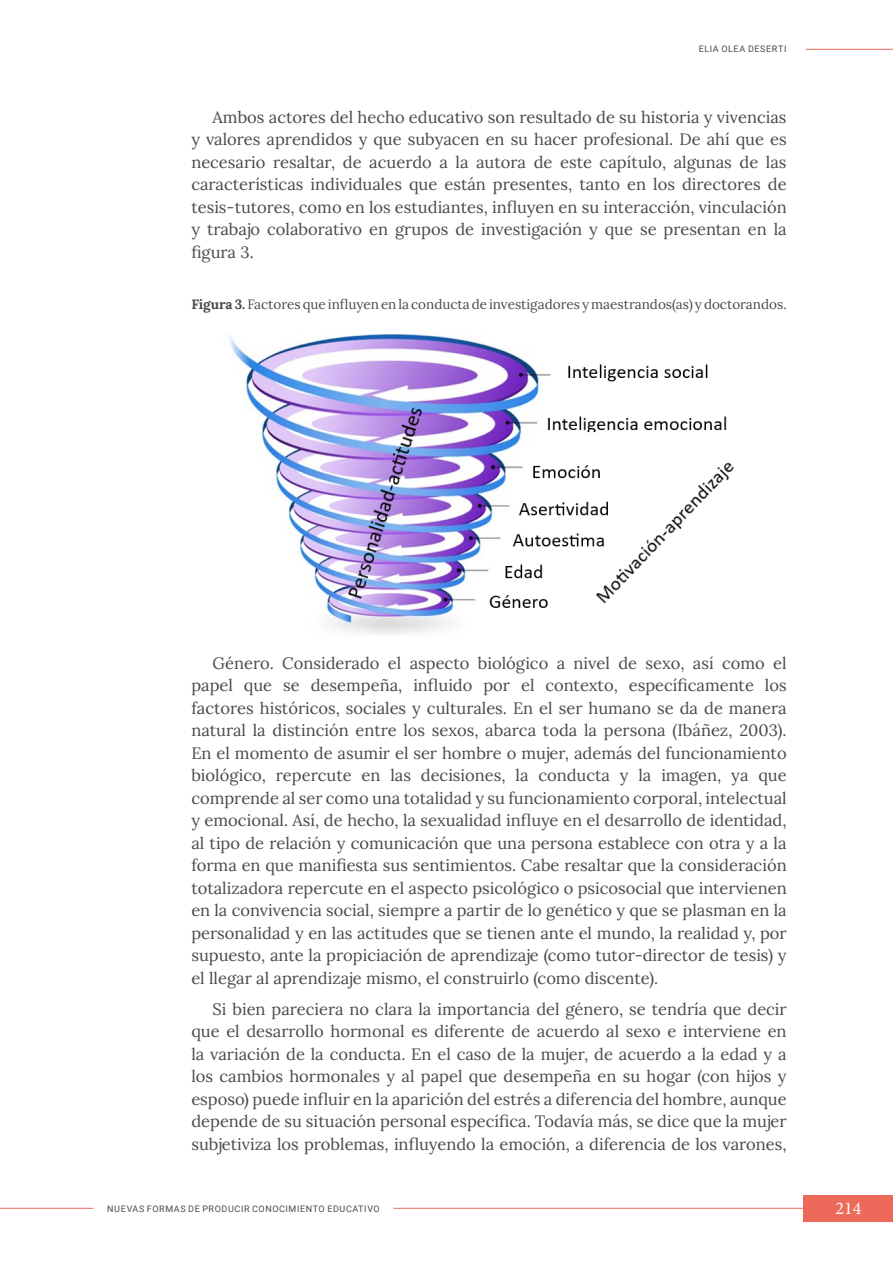
<style>
.page{position:relative;width:893px;height:1263px;background:#fff}
.page>*{position:absolute;margin:0;border:0;box-sizing:border-box;transform-origin:0 0}
.t1{font:18px "Minion Pro";color:#fff}
.t2{font:16.5px/22.5px "Lora";color:#4a4a49;text-align:justify}
.t3{font:13.5px "Lora";color:#4a4a49}
.t4{font:9px "Roboto";letter-spacing:.065em;color:#4a4a49}
.s1{font-weight:700}
</style>
<div class="page">
<div style="left:804px;top:1195px;width:89px;height:27px;background:#ed6a5b"></div>
<hr style="left:0;top:1208px;width:94px;height:1px;background:#ed6a5b">
<hr style="left:393px;top:1208px;width:411px;height:1px;background:#ed6a5b">
<hr style="left:806px;top:49px;width:87px;height:1px;background:#ed6a5b">
<img style="left:229px;top:334px;width:505px;height:300px">
<p class="t4" style="left:699px;top:43px;width:89px">ELIA OLEA DESERTI</p>
<p class="t2" style="left:191px;top:105px;width:597px;text-indent:21px">Ambos actores del hecho educativo son resultado de su historia y vivencias y valores aprendidos y que subyacen en su hacer profesional. De ahí que es necesario resaltar, de acuerdo a la autora de este capítulo, algunas de las características individuales que están presentes, tanto en los directores de tesis-tutores, como en los estudiantes, influyen en su interacción, vinculación y trabajo colaborativo en grupos de investigación y que se presentan en la figura 3.</p>
<p class="t3" style="left:191px;top:294px;width:597px"><span class="s1">Figura 3.</span> Factores que influyen en la conducta de investigadores y maestrandos(as) y doctorandos.</p>
<p class="t2" style="left:191px;top:650px;width:597px;text-indent:21px">Género. Considerado el aspecto biológico a nivel de sexo, así como el papel que se desempeña, influido por el contexto, específicamente los factores históricos, sociales y culturales. En el ser humano se da de manera natural la distinción entre los sexos, abarca toda la persona (Ibáñez, 2003).<br>En el momento de asumir el ser hombre o mujer, además del funcionamiento biológico, repercute en las decisiones, la conducta y la imagen, ya que comprende al ser como una totalidad y su funcionamiento corporal, intelectual y emocional. Así, de hecho, la sexualidad influye en el desarrollo de identidad, al tipo de relación y comunicación que una persona establece con otra y a la forma en que manifiesta sus sentimientos. Cabe resaltar que la consideración totalizadora repercute en el aspecto psicológico o psicosocial que intervienen en la convivencia social, siempre a partir de lo genético y que se plasman en la personalidad y en las actitudes que se tienen ante el mundo, la realidad y, por supuesto, ante la propiciación de aprendizaje (como tutor-director de tesis) y el llegar al aprendizaje mismo, el construirlo (como discente).</p>
<p class="t2" style="left:191px;top:996px;width:597px;text-indent:21px">Si bien pareciera no clara la importancia del género, se tendría que decir que el desarrollo hormonal es diferente de acuerdo al sexo e interviene en la variación de la conducta. En el caso de la mujer, de acuerdo a la edad y a los cambios hormonales y al papel que desempeña en su hogar (con hijos y esposo) puede influir en la aparición del estrés a diferencia del hombre, aunque depende de su situación personal específica. Todavía más, se dice que la mujer subjetiviza los problemas, influyendo la emoción, a diferencia de los varones,</p>
<p class="t4" style="left:107px;top:1202px;width:274px">NUEVAS FORMAS DE PRODUCIR CONOCIMIENTO EDUCATIVO</p>
<p class="t1" style="left:835px;top:1196px;width:27px">214</p>
</div>
